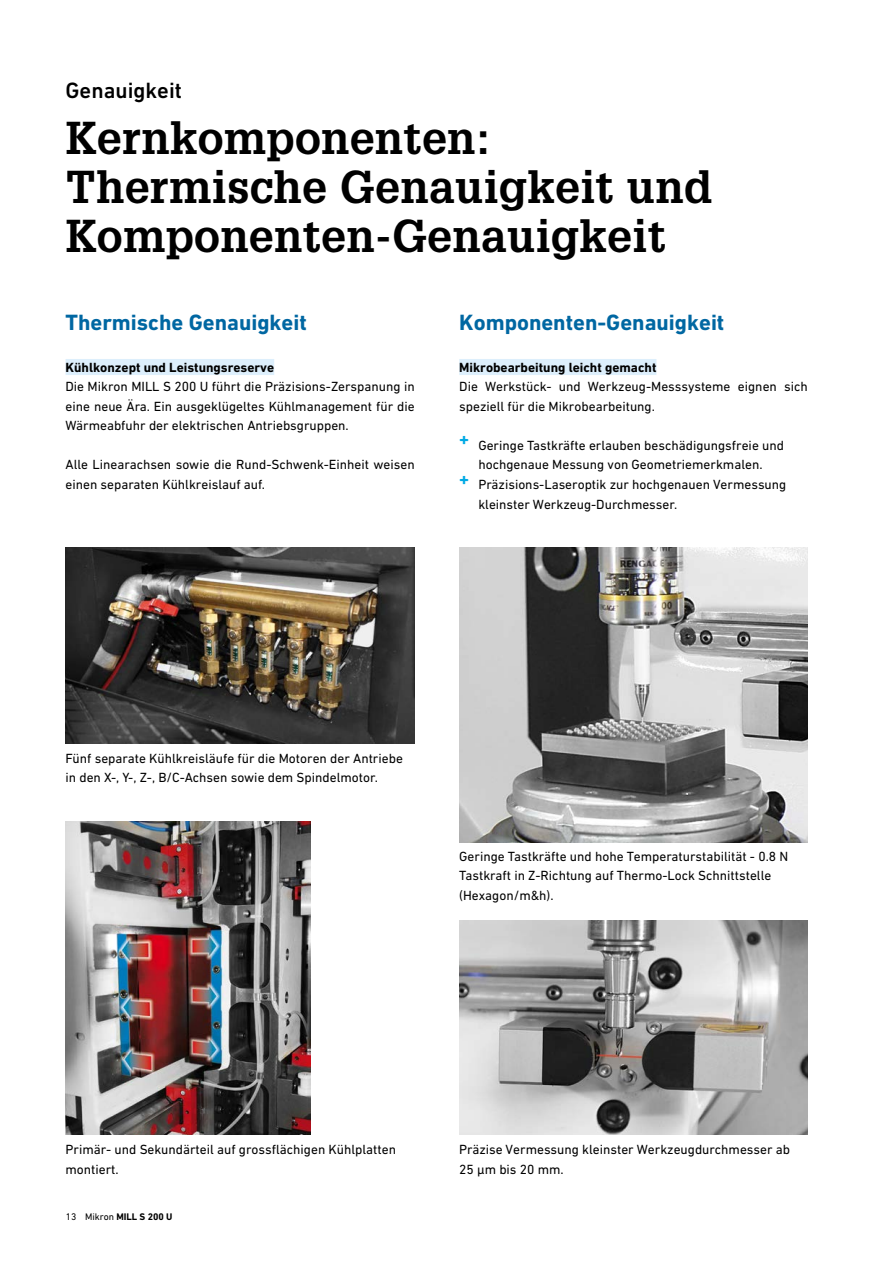
<style>
.page{position:relative;width:893px;height:1263px;background:#fff}
.page>*{position:absolute;margin:0;border:0;box-sizing:border-box;transform-origin:0 0}
.t1{font:700 45px/48.9px "Glypha LT Pro";letter-spacing:.005em;color:#000}
.t2{font:700 22.5px "DIN Next W1 G";color:#0067a2}
.t3{font:500 22.5px "DIN Next W1 G";color:#000}
.t4{font:13.5px/19.5px "DIN Next W1 G";color:#000}
.t5{font:700 13.5px "DIN Next W1 G";color:#000}
.t6{font:700 9.75px "DIN Next W1 G";color:#000}
.s1{font-weight:400}
</style>
<div class="page">
<img style="left:459px;top:920px;width:349px;height:214px">
<img style="left:66px;top:548px;width:349px;height:195px">
<img style="left:459px;top:548px;width:349px;height:294px">
<img style="left:66px;top:821px;width:244px;height:313px">
<div style="left:66px;top:359px;width:208px;height:16px;background:#ddeffc"></div>
<div style="left:459px;top:359px;width:197px;height:16px;background:#ddeffc"></div>
<h2 class="t3" style="left:66px;top:77px;width:118px">Genauigkeit</h2>
<h1 class="t1" style="left:66px;top:113px;width:648px">Kernkomponenten:<br>Thermische Genauigkeit und<br>Komponenten-Genauigkeit</h1>
<h2 class="t2" style="left:66px;top:309px;width:243px">Thermische Genauigkeit</h2>
<p class="t5" style="left:66px;top:359px;width:210px">Kühlkonzept und Leistungsreserve</p>
<p class="t4" style="left:66px;top:377px;width:351px;text-align:justify">Die Mikron MILL S 200 U führt die Präzisions-Zerspanung in eine neue Ära. Ein ausgeklügeltes Kühlmanagement für die Wärmeabfuhr der elektrischen Antriebsgruppen.</p>
<p class="t4" style="left:66px;top:455px;width:351px">Alle Linearachsen sowie die Rund-Schwenk-Einheit weisen einen separaten Kühlkreislauf auf.</p>
<h2 class="t2" style="left:459px;top:309px;width:267px">Komponenten-Genauigkeit</h2>
<p class="t5" style="left:459px;top:359px;width:199px">Mikrobearbeitung leicht gemacht</p>
<p class="t4" style="left:459px;top:377px;width:350px">Die Werkstück- und Werkzeug-Messsysteme eignen sich speziell für die Mikrobearbeitung.</p>
<p class="t4" style="left:459px;top:435px;width:326px"><sup>+</sup> Geringe Tastkräfte erlauben beschädigungsfreie und</p>
<p class="t4" style="left:478px;top:455px;width:286px">hochgenaue Messung von Geometriemerkmalen.</p>
<p class="t4" style="left:459px;top:474px;width:329px"><sup>+</sup> Präzisions-Laseroptik zur hochgenauen Vermessung</p>
<p class="t4" style="left:478px;top:494px;width:200px">kleinster Werkzeug-Durchmesser.</p>
<p class="t4" style="left:66px;top:748px;width:339px">Fünf separate Kühlkreisläufe für die Motoren der Antriebe in den X-, Y-, Z-, B/C-Achsen sowie dem Spindelmotor.</p>
<p class="t4" style="left:459px;top:846px;width:330px">Geringe Tastkräfte und hohe Temperaturstabilität - 0.8 N<br>Tastkraft in Z-Richtung auf Thermo-Lock Schnittstelle (Hexagon/m&amp;h).</p>
<p class="t4" style="left:66px;top:1139px;width:332px">Primär- und Sekundärteil auf grossflächigen Kühlplatten montiert.</p>
<p class="t4" style="left:459px;top:1139px;width:332px">Präzise Vermessung kleinster Werkzeugdurchmesser ab<br>25 μm bis 20 mm.</p>
<p class="t6" style="left:66px;top:1211px;width:108px"><span class="s1">13 Mikron</span> MILL S 200 U</p>
</div>
